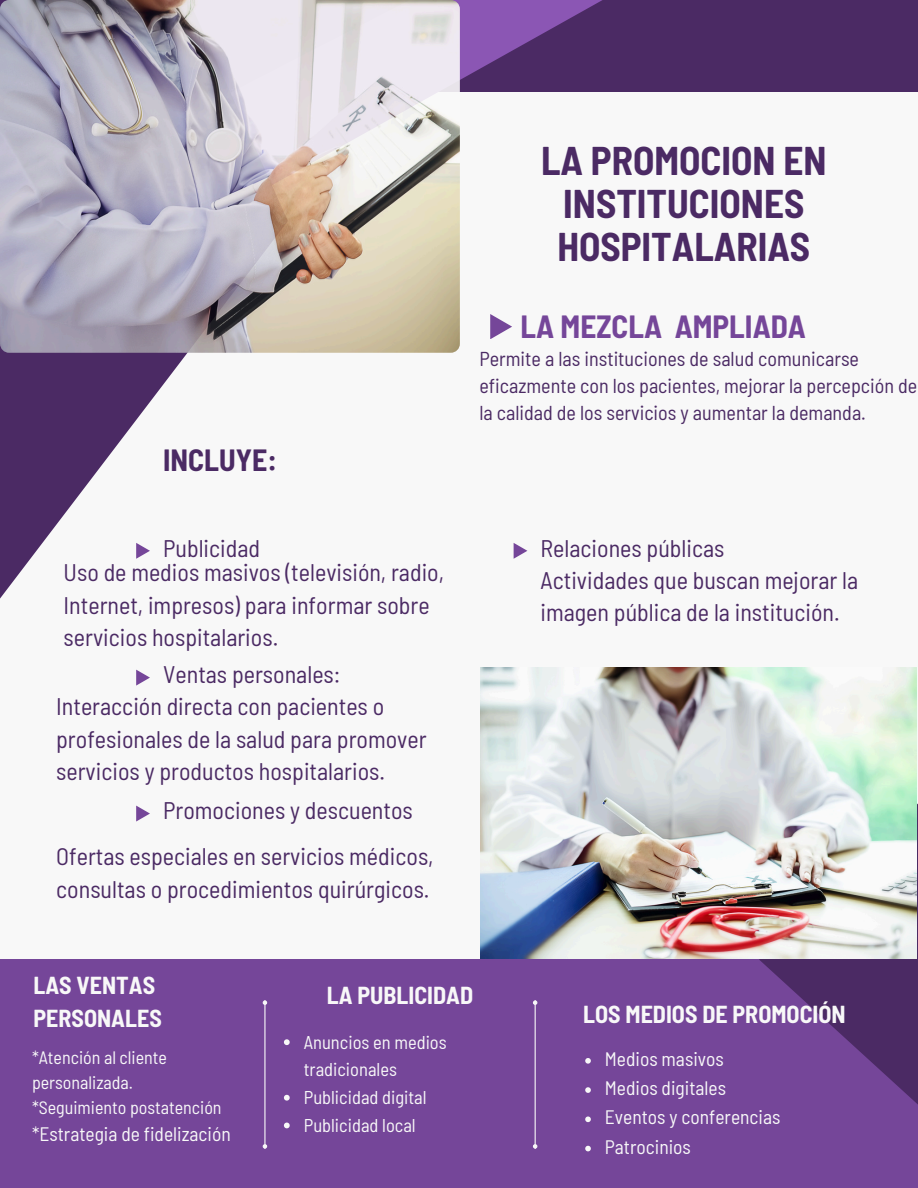
<style>
.page{position:relative;width:918px;height:1188px;background:#f8f8f8}
.page>*{position:absolute;margin:0;border:0;box-sizing:border-box;transform-origin:0 0}
.t1{font:700 semi-condensed 39.15px/42.8px "Barlow";color:#4b2a64;text-align:center}
.t2{font:700 semi-condensed 31.35px "Barlow";color:#754699}
.t3{font:700 semi-condensed 30px "Barlow";color:#4b2a64}
.t4{font:semi-condensed 24px/32.7px "Barlow";color:#4b2a64}
.t5{font:700 semi-condensed 24px/32.7px "Barlow";color:#f8f8f8}
.t6{font:semi-condensed 20.1px/27.3px "Barlow";color:#4b2a64}
.t7{font:semi-condensed 19.5px "Barlow";color:#f8f8f8}
.t8{font:semi-condensed 18.45px/27.8px "Barlow";color:#f8f8f8}
.t9{font:semi-condensed 18px/24.8px "Barlow";color:#f8f8f8}
</style>
<div class="page">
<div style="left:0;top:0;width:918px;height:92px;background:#4b2a64"></div>
<svg style="left:454px;top:0;width:148px;height:80px"></svg>
<svg style="left:0;top:0;width:188px;height:599px"></svg>
<div style="left:0;top:959px;width:918px;height:229px;background:#754699"></div>
<svg style="left:759px;top:803px;width:159px;height:302px;fill:#4c2a65"></svg>
<svg style="left:491px;top:314px;width:21px;height:25px"></svg>
<svg style="left:136px;top:543px;width:14px;height:16px"></svg>
<svg style="left:136px;top:670px;width:14px;height:15px"></svg>
<svg style="left:136px;top:806px;width:14px;height:15px"></svg>
<svg style="left:514px;top:543px;width:13px;height:16px"></svg>
<hr style="left:264px;top:1005px;width:2px;height:139px;background:#f8f8f8">
<svg style="left:263px;top:1144px;width:4px;height:5px"></svg>
<svg style="left:263px;top:1000px;width:4px;height:5px"></svg>
<hr style="left:535px;top:1005px;width:1px;height:139px;background:#f8f8f8">
<svg style="left:533px;top:1144px;width:4px;height:5px"></svg>
<svg style="left:533px;top:1000px;width:4px;height:5px"></svg>
<img style="left:0;top:0;width:460px;height:353px;border-radius:9px">
<img style="left:480px;top:667px;width:437px;height:292px">
<svg style="left:284px;top:1039px;width:6px;height:6px"></svg>
<svg style="left:284px;top:1095px;width:6px;height:6px"></svg>
<svg style="left:284px;top:1123px;width:6px;height:5px"></svg>
<svg style="left:585px;top:1058px;width:6px;height:6px"></svg>
<svg style="left:585px;top:1087px;width:6px;height:6px"></svg>
<svg style="left:585px;top:1117px;width:6px;height:5px"></svg>
<svg style="left:585px;top:1146px;width:6px;height:5px"></svg>
<p class="t3" style="left:163px;top:441px;width:115px">INCLUYE:</p>
<h2 class="t4" style="left:163px;top:531px;width:98px">Publicidad</h2>
<h4 class="t4" style="left:64px;top:555px;width:382px">Uso de medios masivos (televisión, radio,<br>Internet, impresos) para informar sobre servicios hospitalarios.</h4>
<p class="t4" style="left:163px;top:657px;width:179px">Ventas personales:</p>
<h4 class="t4" style="left:56px;top:689px;width:372px">Interacción directa con pacientes o profesionales de la salud para promover servicios y productos hospitalarios.</h4>
<p class="t4" style="left:163px;top:793px;width:251px">Promociones y descuentos</p>
<h1 class="t4" style="left:56px;top:839px;width:379px">Ofertas especiales en servicios médicos, consultas o procedimientos quirúrgicos.</h1>
<p class="t1" style="left:541px;top:138px;width:287px">LA PROMOCION EN<br>INSTITUCIONES<br>HOSPITALARIAS</p>
<p class="t2" style="left:521px;top:306px;width:287px">LA MEZCLA AMPLIADA</p>
<h4 class="t6" style="left:479px;top:344px;width:439px">Permite a las instituciones de salud comunicarse eficazmente con los pacientes, mejorar la percepción de la calidad de los servicios y aumentar la demanda.</h4>
<h2 class="t4" style="left:541px;top:531px;width:185px">Relaciones públicas</h2>
<h5 class="t4" style="left:541px;top:563px;width:319px">Actividades que buscan mejorar la imagen pública de la institución.</h5>
<p class="t5" style="left:34px;top:968px;width:130px">LAS VENTAS<br>PERSONALES</p>
<p class="t5" style="left:327px;top:978px;width:148px">LA PUBLICIDAD</p>
<h4 class="t8" style="left:304px;top:1027px;width:144px">Anuncios en medios tradicionales</h4>
<p class="t8" style="left:304px;top:1083px;width:124px">Publicidad digital</p>
<p class="t8" style="left:304px;top:1111px;width:113px">Publicidad local</p>
<h4 class="t9" style="left:32px;top:1045px;width:137px">*Atención al cliente personalizada.</h4>
<h4 class="t9" style="left:32px;top:1094px;width:191px">*Seguimiento postatención</h4>
<h4 class="t7" style="left:32px;top:1121px;width:200px">*Estrategia de fidelización</h4>
<h3 class="t5" style="left:583px;top:997px;width:264px">LOS MEDIOS DE PROMOCIÓN</h3>
<p class="t7" style="left:605px;top:1046px;width:121px">Medios masivos</p>
<p class="t7" style="left:605px;top:1076px;width:123px">Medios digitales</p>
<p class="t7" style="left:605px;top:1105px;width:177px">Eventos y conferencias</p>
<p class="t7" style="left:605px;top:1134px;width:88px">Patrocinios</p>
</div>
